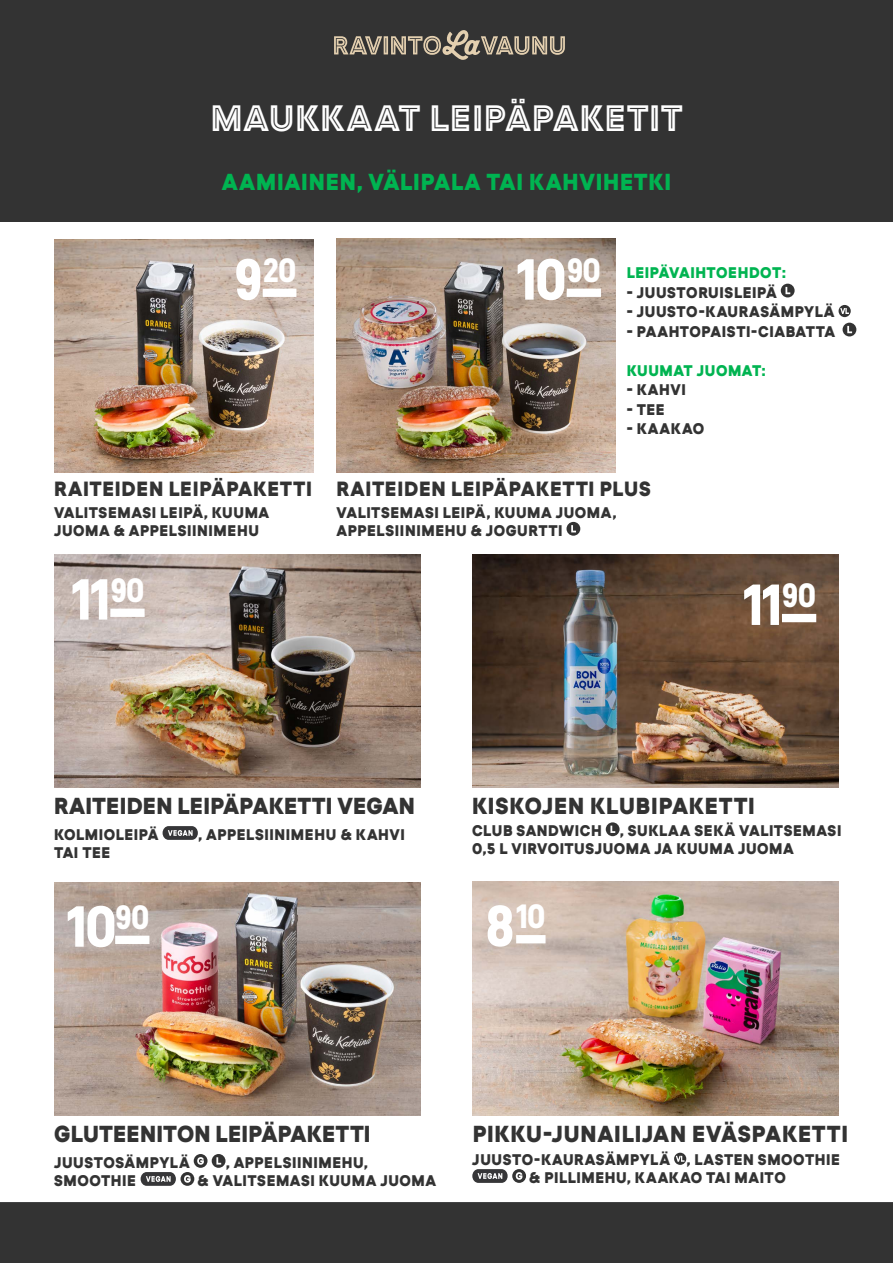
<style>
.page{position:relative;width:893px;height:1263px;background:#fff}
.page>*{position:absolute;margin:0;border:0;box-sizing:border-box;transform-origin:0 0}
.t1{font:700 54px "Predige";letter-spacing:-.025em;color:#fff}
.t2{font:42.75px "Devinyl Inline";letter-spacing:.025em;color:#fff}
.t3{font:700 31.5px "Predige";color:#fff}
.t4{font:27px "Devinyl";letter-spacing:.015em;color:#333}
.t5{font:27px "Devinyl";letter-spacing:.03em;color:#00b451}
.t6{font:24px "Devinyl";letter-spacing:.03em;color:#333}
.t7{font:18px/18px "Devinyl";letter-spacing:.03em;color:#333}
.t8{font:18px "Devinyl";letter-spacing:.03em;color:#00b451}
.s1{font-size:54px}
</style>
<div class="page">
<div style="left:0;top:0;width:893px;height:221px;background:#333"></div>
<svg style="left:334px;top:30px;width:231px;height:30px"></svg>
<img style="left:54px;top:239px;width:259px;height:234px">
<svg style="left:781px;top:284px;width:14px;height:13px"></svg>
<svg style="left:838px;top:305px;width:13px;height:12px"></svg>
<svg style="left:842px;top:323px;width:14px;height:13px"></svg>
<svg style="left:163px;top:826px;width:35px;height:14px"></svg>
<svg style="left:141px;top:1154px;width:84px;height:32px"></svg>
<div style="left:263px;top:289px;width:33px;height:8px;background:#fff"></div>
<img style="left:337px;top:239px;width:279px;height:234px">
<img style="left:472px;top:554px;width:367px;height:234px">
<img style="left:472px;top:882px;width:367px;height:233px">
<div style="left:516px;top:935px;width:30px;height:8px;background:#fff"></div>
<svg style="left:674px;top:1153px;width:12px;height:12px"></svg>
<svg style="left:472px;top:1169px;width:54px;height:14px"></svg>
<svg style="left:606px;top:822px;width:14px;height:14px"></svg>
<svg style="left:566px;top:522px;width:14px;height:14px"></svg>
<div style="left:567px;top:289px;width:34px;height:8px;background:#fff"></div>
<div style="left:782px;top:614px;width:34px;height:8px;background:#fff"></div>
<div style="left:0;top:1203px;width:893px;height:60px;background:#333"></div>
<img style="left:54px;top:554px;width:367px;height:234px">
<img style="left:54px;top:882px;width:367px;height:234px">
<div style="left:110px;top:609px;width:35px;height:8px;background:#fff"></div>
<div style="left:115px;top:936px;width:34px;height:8px;background:#fff"></div>
<h2 class="t2" style="left:211px;top:96px;width:474px">MAUKKAAT LEIPÄPAKETIT</h2>
<h3 class="t5" style="left:222px;top:168px;width:451px">AAMIAINEN, VÄLIPALA TAI KAHVIHETKI</h3>
<h3 class="t3" style="left:234px;top:248px;width:64px"><span class="s1">9</span>20</h3>
<h3 class="t6" style="left:54px;top:477px;width:259px">RAITEIDEN LEIPÄPAKETTI</h3>
<p class="t7" style="left:54px;top:503px;width:217px">VALITSEMASI LEIPÄ, KUUMA<br>JUOMA &amp; APPELSIINIMEHU</p>
<h1 class="t1" style="left:71px;top:562px;width:75px">11<sup>90</sup></h1>
<h1 class="t1" style="left:516px;top:242px;width:86px">10<sup>90</sup></h1>
<p class="t8" style="left:627px;top:263px;width:160px">LEIPÄVAIHTOEHDOT:</p>
<p class="t7" style="left:627px;top:283px;width:152px">- JUUSTORUISLEIPÄ</p>
<p class="t7" style="left:627px;top:303px;width:209px">- JUUSTO-KAURASÄMPYLÄ</p>
<p class="t7" style="left:627px;top:322px;width:210px">- PAAHTOPAISTI-CIABATTA</p>
<p class="t8" style="left:627px;top:361px;width:140px">KUUMAT JUOMAT:</p>
<p class="t7" style="left:627px;top:381px;width:61px">- KAHVI</p>
<p class="t7" style="left:627px;top:400px;width:39px">- TEE</p>
<p class="t7" style="left:627px;top:420px;width:79px">- KAAKAO</p>
<h3 class="t6" style="left:337px;top:477px;width:316px">RAITEIDEN LEIPÄPAKETTI PLUS</h3>
<p class="t7" style="left:337px;top:503px;width:281px">VALITSEMASI LEIPÄ, KUUMA JUOMA,<br>APPELSIINIMEHU &amp; JOGURTTI</p>
<h1 class="t1" style="left:743px;top:567px;width:75px">11<sup>90</sup></h1>
<h3 class="t4" style="left:54px;top:792px;width:362px">RAITEIDEN LEIPÄPAKETTI VEGAN</h3>
<p class="t7" style="left:54px;top:825px;width:106px">KOLMIOLEIPÄ</p>
<p class="t7" style="left:198px;top:825px;width:208px">, APPELSIINIMEHU &amp; KAHVI</p>
<p class="t7" style="left:54px;top:843px;width:58px">TAI TEE</p>
<h1 class="t1" style="left:66px;top:889px;width:84px">10<sup>90</sup></h1>
<h3 class="t4" style="left:472px;top:792px;width:284px">KISKOJEN KLUBIPAKETTI</h3>
<p class="t7" style="left:472px;top:822px;width:371px">CLUB SANDWICH , SUKLAA SEKÄ VALITSEMASI<br>0,5 L VIRVOITUSJUOMA JA KUUMA JUOMA</p>
<h3 class="t3" style="left:485px;top:894px;width:62px"><span class="s1">8</span>10</h3>
<h3 class="t4" style="left:54px;top:1120px;width:318px">GLUTEENITON LEIPÄPAKETTI</h3>
<p class="t7" style="left:54px;top:1153px;width:137px">JUUSTOSÄMPYLÄ</p>
<p class="t7" style="left:226px;top:1153px;width:143px">, APPELSIINIMEHU,</p>
<p class="t7" style="left:54px;top:1171px;width:84px">SMOOTHIE</p>
<p class="t7" style="left:198px;top:1171px;width:240px">&amp; VALITSEMASI KUUMA JUOMA</p>
<h3 class="t4" style="left:473px;top:1119px;width:377px">PIKKU-JUNAILIJAN EVÄSPAKETTI</h3>
<p class="t7" style="left:472px;top:1150px;width:369px;text-align:center">JUUSTO-KAURASÄMPYLÄ , LASTEN SMOOTHIE &amp; PILLIMEHU, KAAKAO TAI MAITO</p>
</div>
